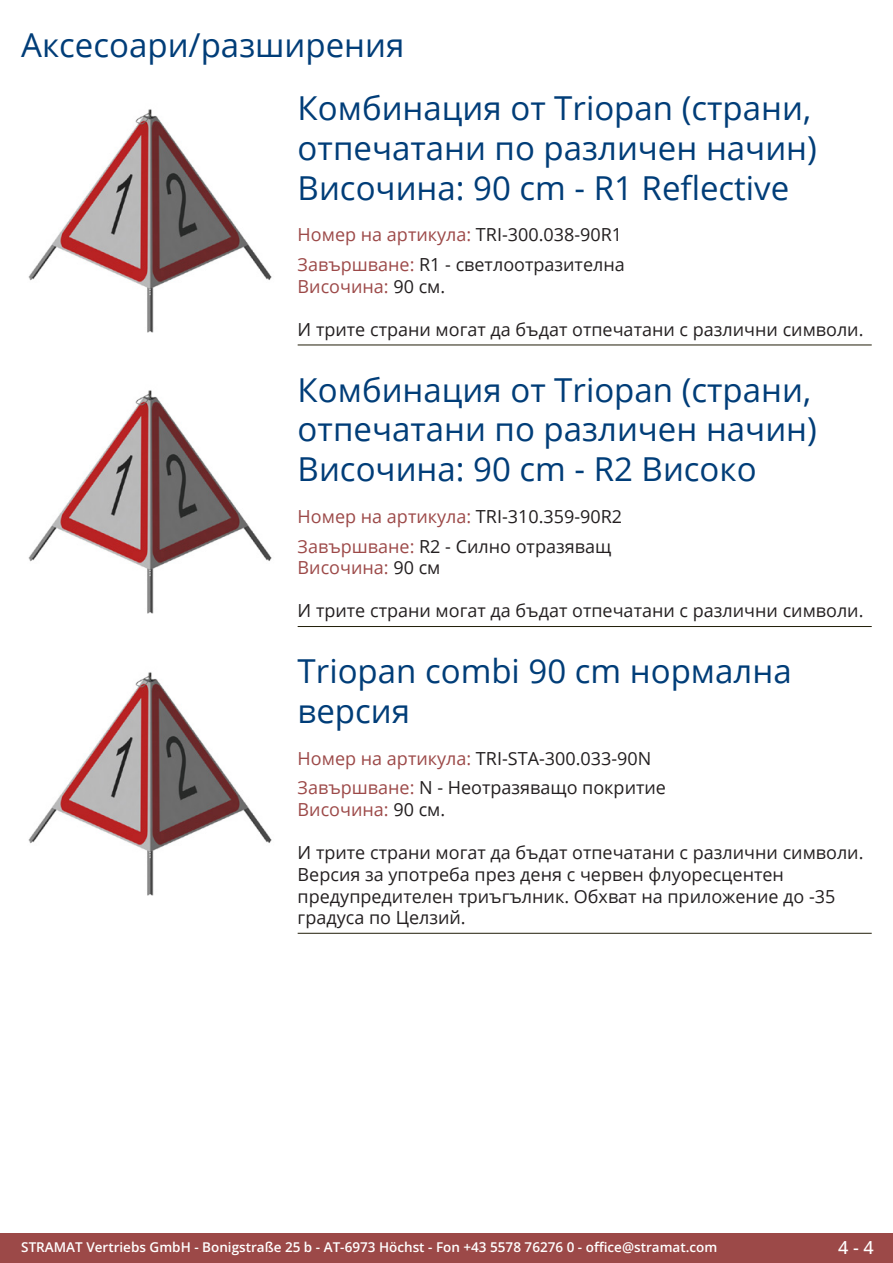
<style>
.page{position:relative;width:893px;height:1263px;background:#fff}
.page>*{position:absolute;margin:0;border:0;box-sizing:border-box;transform-origin:0 0}
.Produkttitel{font:33px/39.6px "Open Sans";color:#003d78}
.RastTitel{font:33px "Open Sans";color:#003d78}
.Beschreibung_Text{font:18px/21.6px "Open Sans";color:#231f20}
.TechDaten_Überschrif{font:18px "Open Sans";color:#9c4948}
.TechDaten_Überschrif-2{font:18px "Open Sans";color:#231f20}
.t1{font:500 18px "Open Sans";color:#fff}
.t2{font:600 13.5px "Open Sans";color:#fff}
.s1{color:#231f20}
.s2{color:#9c4948}
</style>
<div class="page">
<div style="left:0;top:1233px;width:893px;height:30px;background:#9c4948"></div>
<hr style="left:298px;top:345px;width:574px;height:1px;background:#201d08">
<hr style="left:298px;top:626px;width:574px;height:1px;background:#201d08">
<hr style="left:298px;top:933px;width:574px;height:1px;background:#201d08">
<img style="left:28px;top:109px;width:244px;height:224px">
<img style="left:28px;top:390px;width:244px;height:224px">
<img style="left:28px;top:672px;width:244px;height:224px">
<p class="RastTitel" style="left:21px;top:22px;width:385px">Аксесоари/разширения</p>
<p class="Produkttitel" style="left:298px;top:88px;width:521px">Комбинация от Triopan (страни, отпечатани по различен начин)<br>Височина: 90 cm - R1 Reflective</p>
<p class="TechDaten_Überschrif" style="left:298px;top:222px;width:326px">Номер на артикула: <span class="s1">TRI-300.038-90R1</span></p>
<p class="Beschreibung_Text" style="left:298px;top:253px;width:329px"><span class="s2">Завършване:</span> R1 - светлоотразителна<br><span class="s2">Височина:</span> 90 см.</p>
<p class="Beschreibung_Text" style="left:298px;top:318px;width:567px">И трите страни могат да бъдат отпечатани с различни символи.</p>
<p class="Produkttitel" style="left:298px;top:369px;width:521px">Комбинация от Triopan (страни, отпечатани по различен начин)<br>Височина: 90 cm - R2 Високо</p>
<p class="TechDaten_Überschrif" style="left:298px;top:504px;width:326px">Номер на артикула: <span class="s1">TRI-310.359-90R2</span></p>
<p class="Beschreibung_Text" style="left:298px;top:535px;width:315px"><span class="s2">Завършване:</span> R2 - Силно отразяващ<br><span class="s2">Височина:</span> 90 см</p>
<p class="Beschreibung_Text" style="left:298px;top:599px;width:567px">И трите страни могат да бъдат отпечатани с различни символи.</p>
<p class="Produkttitel" style="left:298px;top:651px;width:496px">Triopan combi 90 cm нормална версия</p>
<p class="TechDaten_Überschrif-2" style="left:298px;top:746px;width:355px"><span class="s2">Номер на артикула:</span> TRI-STA-300.033-90N</p>
<p class="Beschreibung_Text" style="left:298px;top:777px;width:370px"><span class="s2">Завършване:</span> N - Неотразяващо покритие<br><span class="s2">Височина:</span> 90 см.</p>
<p class="Beschreibung_Text" style="left:298px;top:841px;width:567px">И трите страни могат да бъдат отпечатани с различни символи.<br>Версия за употреба през деня с червен флуоресцентен предупредителен триъгълник. Обхват на приложение до -35 градуса по Целзий.</p>
<p class="t2" style="left:21px;top:1238px;width:698px">STRAMAT Vertriebs GmbH - Bonigstraße 25 b - AT-6973 Höchst - Fon +43 5578 76276 0 - office@stramat.com</p>
<p class="t1" style="left:838px;top:1234px;width:37px">4 - 4</p>
</div>
